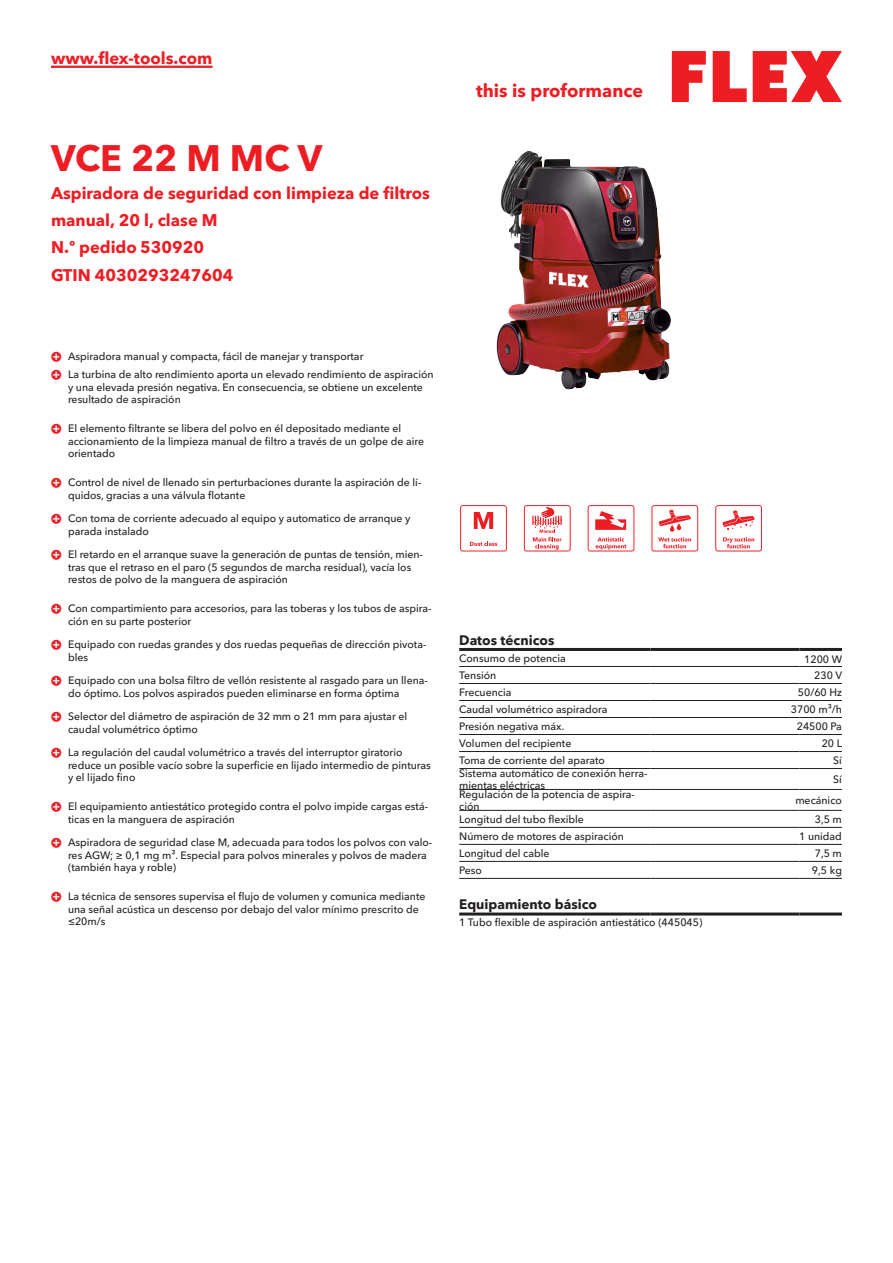
<style>
.page{position:relative;width:893px;height:1263px;background:#fff}
.page>*{position:absolute;margin:0;border:0;box-sizing:border-box;transform-origin:0 0}
.CB_AF_Product-name{font:700 36px "Avenir Next W1 G";color:#ee1d23}
.t1{font:700 18px "Avenir Next W1 G";color:#ee1d23}
.CB_AF_Product-short{font:700 16.5px/27px "Avenir Next W1 G";color:#ee1d23}
.CB_AF_Order-number{font:700 16.5px "Avenir Next W1 G";color:#ee1d23}
.CB_AF_Table-headline{font:700 13.5px "Avenir Next W1 G";color:#231f20}
.CB_AF_Table-specific{font:500 10.5px/12.6px "Avenir Next W1 G";color:#231f20}
</style>
<div class="page">
<svg style="left:672px;top:51px;width:34px;height:51px"></svg>
<svg style="left:713px;top:51px;width:34px;height:51px"></svg>
<svg style="left:753px;top:51px;width:89px;height:51px"></svg>
<hr style="left:51px;top:66px;width:162px;height:2px;background:#ee1d23">
<img style="left:496px;top:151px;width:175px;height:239px">
<hr style="left:459px;top:666px;width:192px;height:1px;background:#231f20">
<hr style="left:651px;top:666px;width:148px;height:1px;background:#231f20">
<hr style="left:799px;top:666px;width:43px;height:1px;background:#231f20">
<hr style="left:459px;top:683px;width:192px;height:1px;background:#231f20">
<hr style="left:651px;top:683px;width:148px;height:1px;background:#231f20">
<hr style="left:799px;top:683px;width:43px;height:1px;background:#231f20">
<hr style="left:459px;top:700px;width:192px;height:1px;background:#231f20">
<hr style="left:651px;top:700px;width:148px;height:1px;background:#231f20">
<hr style="left:799px;top:700px;width:43px;height:1px;background:#231f20">
<hr style="left:459px;top:717px;width:192px;height:1px;background:#231f20">
<hr style="left:651px;top:717px;width:148px;height:1px;background:#231f20">
<hr style="left:799px;top:717px;width:43px;height:1px;background:#231f20">
<hr style="left:459px;top:734px;width:192px;height:1px;background:#231f20">
<hr style="left:651px;top:734px;width:148px;height:1px;background:#231f20">
<hr style="left:799px;top:734px;width:43px;height:1px;background:#231f20">
<hr style="left:459px;top:751px;width:192px;height:1px;background:#231f20">
<hr style="left:651px;top:751px;width:148px;height:1px;background:#231f20">
<hr style="left:799px;top:751px;width:43px;height:1px;background:#231f20">
<hr style="left:459px;top:768px;width:192px;height:1px;background:#231f20">
<hr style="left:651px;top:768px;width:148px;height:1px;background:#231f20">
<hr style="left:799px;top:768px;width:43px;height:1px;background:#231f20">
<hr style="left:459px;top:789px;width:192px;height:1px;background:#231f20">
<hr style="left:651px;top:789px;width:148px;height:1px;background:#231f20">
<hr style="left:799px;top:789px;width:43px;height:1px;background:#231f20">
<hr style="left:459px;top:810px;width:192px;height:1px;background:#231f20">
<hr style="left:651px;top:810px;width:148px;height:1px;background:#231f20">
<hr style="left:799px;top:810px;width:43px;height:1px;background:#231f20">
<hr style="left:459px;top:827px;width:192px;height:1px;background:#231f20">
<hr style="left:651px;top:827px;width:148px;height:1px;background:#231f20">
<hr style="left:799px;top:827px;width:43px;height:1px;background:#231f20">
<hr style="left:459px;top:844px;width:192px;height:1px;background:#231f20">
<hr style="left:651px;top:844px;width:148px;height:1px;background:#231f20">
<hr style="left:799px;top:844px;width:43px;height:1px;background:#231f20">
<hr style="left:459px;top:861px;width:192px;height:1px;background:#231f20">
<hr style="left:651px;top:861px;width:148px;height:1px;background:#231f20">
<hr style="left:799px;top:861px;width:43px;height:1px;background:#231f20">
<hr style="left:459px;top:878px;width:192px;height:1px;background:#231f20">
<hr style="left:651px;top:878px;width:148px;height:1px;background:#231f20">
<hr style="left:799px;top:878px;width:43px;height:1px;background:#231f20">
<hr style="left:459px;top:648px;width:192px;height:3px;background:#231f20">
<hr style="left:651px;top:648px;width:148px;height:3px;background:#231f20">
<hr style="left:799px;top:648px;width:43px;height:3px;background:#231f20">
<hr style="left:459px;top:912px;width:192px;height:3px;background:#231f20">
<hr style="left:651px;top:912px;width:148px;height:3px;background:#231f20">
<hr style="left:799px;top:912px;width:43px;height:3px;background:#231f20">
<svg style="left:460px;top:505px;width:47px;height:46px"></svg>
<svg style="left:524px;top:505px;width:47px;height:46px"></svg>
<svg style="left:588px;top:505px;width:46px;height:46px"></svg>
<svg style="left:651px;top:505px;width:47px;height:46px"></svg>
<svg style="left:715px;top:505px;width:47px;height:46px"></svg>
<h3 class="CB_AF_Product-short" style="left:51px;top:43px;width:163px">www.flex-tools.com</h3>
<p class="CB_AF_Product-name" style="left:51px;top:130px;width:273px">VCE 22 M MC V</p>
<p class="CB_AF_Product-short" style="left:51px;top:178px;width:381px">Aspiradora de seguridad con limpieza de filtros manual, 20 l, clase M</p>
<p class="CB_AF_Order-number" style="left:51px;top:234px;width:155px">N.º pedido 530920</p>
<p class="CB_AF_Order-number" style="left:51px;top:262px;width:184px">GTIN 4030293247604</p>
<h2 class="t1" style="left:476px;top:77px;width:169px">this is proformance</h2>
<p class="CB_AF_Table-specific" style="left:68px;top:349px;width:297px">Aspiradora manual y compacta, fácil de manejar y transportar</p>
<p class="CB_AF_Table-specific" style="left:68px;top:367px;width:367px">La turbina de alto rendimiento aporta un elevado rendimiento de aspiración y una elevada presión negativa. En consecuencia, se obtiene un excelente resultado de aspiración</p>
<p class="CB_AF_Table-specific" style="left:68px;top:421px;width:358px">El elemento filtrante se libera del polvo en él depositado mediante el accionamiento de la limpieza manual de filtro a través de un golpe de aire orientado</p>
<p class="CB_AF_Table-specific" style="left:68px;top:475px;width:355px">Control de nivel de llenado sin perturbaciones durante la aspiración de lí&shy;quidos, gracias a una válvula flotante</p>
<p class="CB_AF_Table-specific" style="left:68px;top:511px;width:344px">Con toma de corriente adecuado al equipo y automatico de arranque y parada instalado</p>
<p class="CB_AF_Table-specific" style="left:68px;top:547px;width:356px">El retardo en el arranque suave la generación de puntas de tensión, mien&shy;tras que el retraso en el paro (5 segundos de marcha residual), vacía los restos de polvo de la manguera de aspiración</p>
<p class="CB_AF_Table-specific" style="left:68px;top:601px;width:365px">Con compartimiento para accesorios, para las toberas y los tubos de aspira&shy;ción en su parte posterior</p>
<p class="CB_AF_Table-specific" style="left:68px;top:637px;width:360px">Equipado con ruedas grandes y dos ruedas pequeñas de dirección pivota&shy;bles</p>
<p class="CB_AF_Table-specific" style="left:68px;top:673px;width:361px">Equipado con una bolsa filtro de vellón resistente al rasgado para un llena&shy;do óptimo. Los polvos aspirados pueden eliminarse en forma óptima</p>
<p class="CB_AF_Table-specific" style="left:68px;top:709px;width:341px">Selector del diámetro de aspiración de 32 mm o 21 mm para ajustar el caudal volumétrico óptimo</p>
<p class="CB_AF_Table-specific" style="left:68px;top:745px;width:364px">La regulación del caudal volumétrico a través del interruptor giratorio reduce un posible vacío sobre la superficie en lijado intermedio de pinturas y el lijado fino</p>
<p class="CB_AF_Table-specific" style="left:68px;top:799px;width:362px">El equipamiento antiestático protegido contra el polvo impide cargas está&shy;ticas en la manguera de aspiración</p>
<p class="CB_AF_Table-specific" style="left:68px;top:835px;width:366px">Aspiradora de seguridad clase M, adecuada para todos los polvos con valo&shy;res AGW; ≥ 0,1 mg m³. Especial para polvos minerales y polvos de madera (también haya y roble)</p>
<p class="CB_AF_Table-specific" style="left:68px;top:889px;width:359px">La técnica de sensores supervisa el flujo de volumen y comunica mediante una señal acústica un descenso por debajo del valor mínimo prescrito de ≤20m/s</p>
<p class="CB_AF_Table-headline" style="left:459px;top:630px;width:97px">Datos técnicos</p>
<p class="CB_AF_Table-specific" style="left:459px;top:651px;width:108px">Consumo de potencia</p>
<p class="CB_AF_Table-specific" style="left:804px;top:652px;width:39px">1200 W</p>
<p class="CB_AF_Table-specific" style="left:459px;top:668px;width:38px">Tensión</p>
<p class="CB_AF_Table-specific" style="left:814px;top:668px;width:29px">230 V</p>
<p class="CB_AF_Table-specific" style="left:459px;top:685px;width:54px">Frecuencia</p>
<p class="CB_AF_Table-specific" style="left:798px;top:685px;width:46px">50/60 Hz</p>
<p class="CB_AF_Table-specific" style="left:459px;top:702px;width:150px">Caudal volumétrico aspiradora</p>
<p class="CB_AF_Table-specific" style="left:791px;top:702px;width:53px">3700 m³/h</p>
<p class="CB_AF_Table-specific" style="left:459px;top:719px;width:107px">Presión negativa máx.</p>
<p class="CB_AF_Table-specific" style="left:797px;top:719px;width:47px">24500 Pa</p>
<p class="CB_AF_Table-specific" style="left:459px;top:736px;width:114px">Volumen del recipiente</p>
<p class="CB_AF_Table-specific" style="left:822px;top:736px;width:22px">20 L</p>
<p class="CB_AF_Table-specific" style="left:459px;top:753px;width:147px">Toma de corriente del aparato</p>
<p class="CB_AF_Table-specific" style="left:833px;top:753px;width:10px">Sí</p>
<p class="CB_AF_Table-specific" style="left:459px;top:766px;width:190px">Sistema automático de conexión herra&shy;mientas eléctricas</p>
<p class="CB_AF_Table-specific" style="left:833px;top:772px;width:10px">Sí</p>
<p class="CB_AF_Table-specific" style="left:459px;top:787px;width:177px">Regulación de la potencia de aspira&shy;ción</p>
<p class="CB_AF_Table-specific" style="left:795px;top:793px;width:48px">mecánico</p>
<p class="CB_AF_Table-specific" style="left:459px;top:812px;width:126px">Longitud del tubo flexible</p>
<p class="CB_AF_Table-specific" style="left:815px;top:812px;width:29px">3,5 m</p>
<p class="CB_AF_Table-specific" style="left:459px;top:829px;width:166px">Número de motores de aspiración</p>
<p class="CB_AF_Table-specific" style="left:799px;top:829px;width:44px">1 unidad</p>
<p class="CB_AF_Table-specific" style="left:459px;top:846px;width:92px">Longitud del cable</p>
<p class="CB_AF_Table-specific" style="left:815px;top:846px;width:29px">7,5 m</p>
<p class="CB_AF_Table-specific" style="left:459px;top:863px;width:24px">Peso</p>
<p class="CB_AF_Table-specific" style="left:812px;top:863px;width:32px">9,5 kg</p>
<p class="CB_AF_Table-headline" style="left:459px;top:894px;width:139px">Equipamiento básico</p>
<p class="CB_AF_Table-specific" style="left:459px;top:915px;width:245px">1 Tubo flexible de aspiración antiestático (445045)</p>
</div>
